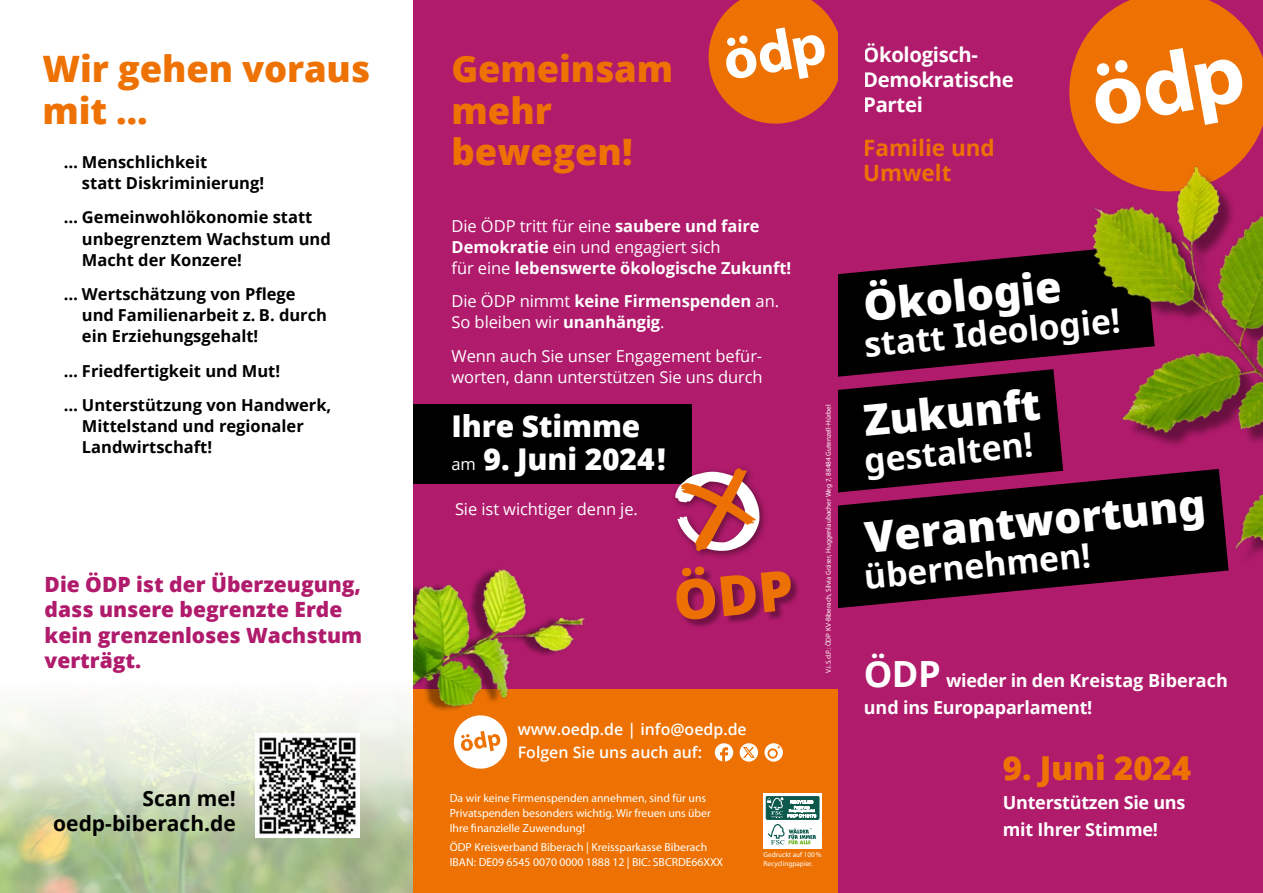
<style>
.page{position:relative;width:1263px;height:893px;background:#fff}
.page>*{position:absolute;margin:0;border:0;box-sizing:border-box;transform-origin:0 0}
.t1{font:800 42.75px "Open Sans";color:#fff}
.t2{font:800 36.45px/41.5px "Open Sans";letter-spacing:-.005em;color:#ee7203}
.t3{font:700 33.6px "Open Sans";color:#fff}
.t4{font:800 33px "Open Sans";letter-spacing:-.005em;color:#ee7203}
.t5{font:800 30px/33px "Open Sans";letter-spacing:-.005em;color:#fff}
.t6{font:700 22.5px/25.5px "Open Sans";color:#ee7203}
.t7{font:800 21px/25.2px "Open Sans";color:#b01b6c}
.t8{font:700 21px/25.2px "Open Sans";color:#000;text-align:right}
.t9{font:700 20.25px/24.9px "Open Sans";letter-spacing:-.015em;color:#fff}
.t10{font:700 18px/27px "Open Sans";letter-spacing:-.015em;color:#fff}
.t11{font:700 16.5px/21.1px "Open Sans";color:#000}
.t12{font:700 16.5px/21px "Open Sans";letter-spacing:-.005em;color:#fff}
.t13{font:16.5px/21px "Open Sans";letter-spacing:-.005em;color:#fff}
.t14{font:600 15.9px/23.4px "Open Sans";color:#fff}
.t15{font:11.7px/15px "Myriad Pro";color:#fff}
.t16{font:7.2px/8.7px "Myriad Pro";color:#fff}
.s1{font-size:16.65px}
.s2{font-weight:400}
.s3{font-weight:400;font-size:16.5px}
.s4{font-size:36px}
</style>
<div class="page">
<div style="left:838px;top:0;width:425px;height:893px;background:#b01b6c"></div>
<svg style="left:838px;top:252px;width:226px;height:117px;background:#17030e"></svg>
<svg style="left:838px;top:369px;width:225px;height:100px;background:#11020a"></svg>
<svg style="left:838px;top:469px;width:226px;height:140px;fill:#000"></svg>
<svg style="left:1069px;top:0;width:194px;height:145px;background:#ea8039"></svg>
<img style="left:1064px;top:145px;width:199px;height:442px">
<div style="left:412px;top:0;width:426px;height:893px;background:#b01b6c"></div>
<div style="left:412px;top:404px;width:280px;height:79px;background:#000"></div>
<div style="left:412px;top:690px;width:426px;height:203px;background:#ee7203"></div>
<svg style="left:708px;top:0;width:130px;height:124px"></svg>
<div style="left:671px;top:464px;width:97px;height:96px;background:#000;opacity:.45"></div>
<svg style="left:675px;top:468px;width:84px;height:83px"></svg>
<img style="left:412px;top:531px;width:212px;height:242px">
<div style="left:677px;top:568px;width:123px;height:62px;background:#000;opacity:.35"></div>
<img style="left:255px;top:733px;width:104px;height:104px">
<div style="left:763px;top:793px;width:58px;height:56px;background:#fff"></div>
<svg style="left:766px;top:796px;width:53px;height:24px"></svg>
<div style="left:766px;top:796px;width:53px;height:24px;border:1px solid #0d5a4d;border-radius:2px"></div>
<svg style="left:767px;top:798px;width:49px;height:20px"></svg>
<svg style="left:768px;top:824px;width:48px;height:20px"></svg>
<svg style="left:715px;top:743px;width:18px;height:19px"></svg>
<svg style="left:720px;top:747px;width:8px;height:15px"></svg>
<svg style="left:740px;top:743px;width:18px;height:19px"></svg>
<svg style="left:764px;top:743px;width:19px;height:19px"></svg>
<svg style="left:767px;top:746px;width:13px;height:13px"></svg>
<svg style="left:743px;top:747px;width:12px;height:11px"></svg>
<svg style="left:677px;top:568px;width:116px;height:53px"></svg>
<h2 class="t2" style="left:43px;top:46px;width:329px">Wir gehen voraus mit …</h2>
<p class="t11" style="left:82px;top:151px;width:184px;text-indent:-18px"><span class="s1">…</span> Menschlichkeit<br>statt Diskriminierung!</p>
<p class="t11" style="left:82px;top:206px;width:250px;text-indent:-18px"><span class="s1">…</span> Gemeinwohlökonomie statt unbegrenztem Wachstum und<br>Macht der Konzere!</p>
<p class="t11" style="left:64px;top:283px;width:233px"><span class="s1">…</span> Wertschätzung von Pflege</p>
<p class="t11" style="left:64px;top:304px;width:265px">-und Familienarbeit z. B. durch</p>
<p class="t11" style="left:82px;top:325px;width:178px">ein Erziehungsgehalt!</p>
<p class="t11" style="left:64px;top:353px;width:269px;line-height:34px"><span class="s1">…</span> Friedfertigkeit und Mut!<br><span class="s1">…</span> Unterstützung von Handwerk,</p>
<p class="t11" style="left:82px;top:415px;width:223px">Mittelstand und regionaler<br>Landwirtschaft!</p>
<p class="t7" style="left:45px;top:571px;width:319px">Die ÖDP ist der Überzeugung, dass unsere begrenzte Erde kein grenzenloses Wachstum verträgt.</p>
<p class="t8" style="left:53px;top:785px;width:184px">Scan me! oedp-biberach.de</p>
<h2 class="t2" style="left:452px;top:46px;width:223px">Gemeinsam mehr bewegen!</h2>
<p class="t12" style="left:452px;top:215px;width:341px"><span class="s2">Die ÖDP tritt für eine</span> saubere und faire<br>Demokratie <span class="s2">ein und engagiert sich<br>für eine</span> lebenswerte ökologische Zukunft!</p>
<p class="t12" style="left:452px;top:290px;width:329px"><span class="s2">Die ÖDP nimmt</span> keine Firmenspenden <span class="s2">an.<br>So bleiben wir</span> unanhängig<span class="s2">.</span></p>
<p class="t13" style="left:452px;top:345px;width:313px">Wenn auch Sie unser Engagement befür&shy;worten, dann unterstützen Sie uns durch</p>
<h3 class="t5" style="left:452px;top:408px;width:216px">Ihre Stimme <span class="s3">am</span> 9. Juni 2024 !</h3>
<p class="t13" style="left:455px;top:498px;width:184px">Sie ist wichtiger denn je.</p>
<p class="t14" style="left:518px;top:717px;width:230px">www.oedp.de | info@oedp.de<br>Folgen Sie uns auch auf:</p>
<p class="t16" style="left:824px;top:673px;width:270px;rotate:-90deg">V.i.S.d.P.: ÖDP KV-Biberach, Silvia Gräser, Huggenlaubacher Weg 7, 88484 Gutenzell-Hürbel</p>
<p class="t15" style="left:450px;top:790px;width:263px">Da wir keine Firmenspenden annehmen, sind für uns<br>Privatspenden besonders wichtig. Wir freuen uns über<br>Ihre finanzielle Zuwendung!</p>
<p class="t15" style="left:450px;top:839px;width:275px">ÖDP Kreisverband Biberach | Kreissparkasse Biberach<br>IBAN: DE09 6545 0070 0000 1888 12 | BIC: SBCRDE66XXX</p>
<p class="t16" style="left:763px;top:850px;width:59px">Gedruckt auf 100%<br>Recyclingpapier.</p>
<p class="t9" style="left:863px;top:42px;width:152px">Ökologisch-<br>Demokratische<br>Partei</p>
<h3 class="t6" style="left:863px;top:134px;width:133px">Familie und<br>Umwelt</h3>
<h1 class="t1" style="left:860px;top:274px;width:200px;rotate:-6deg">Ökologie</h1>
<h3 class="t3" style="left:862px;top:322px;width:258px;rotate:-6deg">statt Ideologie!</h3>
<h1 class="t1" style="left:860px;top:389px;width:179px;rotate:-6deg">Zukunft</h1>
<h3 class="t3" style="left:862px;top:438px;width:171px;rotate:-6deg">gestalten!</h3>
<h1 class="t1" style="left:861px;top:506px;width:342px;rotate:-6deg">Verantwortung</h1>
<h3 class="t3" style="left:862px;top:554px;width:229px;rotate:-6deg">übernehmen!</h3>
<p class="t10" style="left:864px;top:666px;width:366px"><span class="s4">ÖDP</span> wieder in den Kreistag Biberach und ins Europaparlament!</p>
<h3 class="t4" style="left:1003px;top:743px;width:190px">9. Juni 2024</h3>
<p class="t10" style="left:1003px;top:789px;width:184px">Unterstützen Sie uns mit Ihrer Stimme!</p>
</div>
